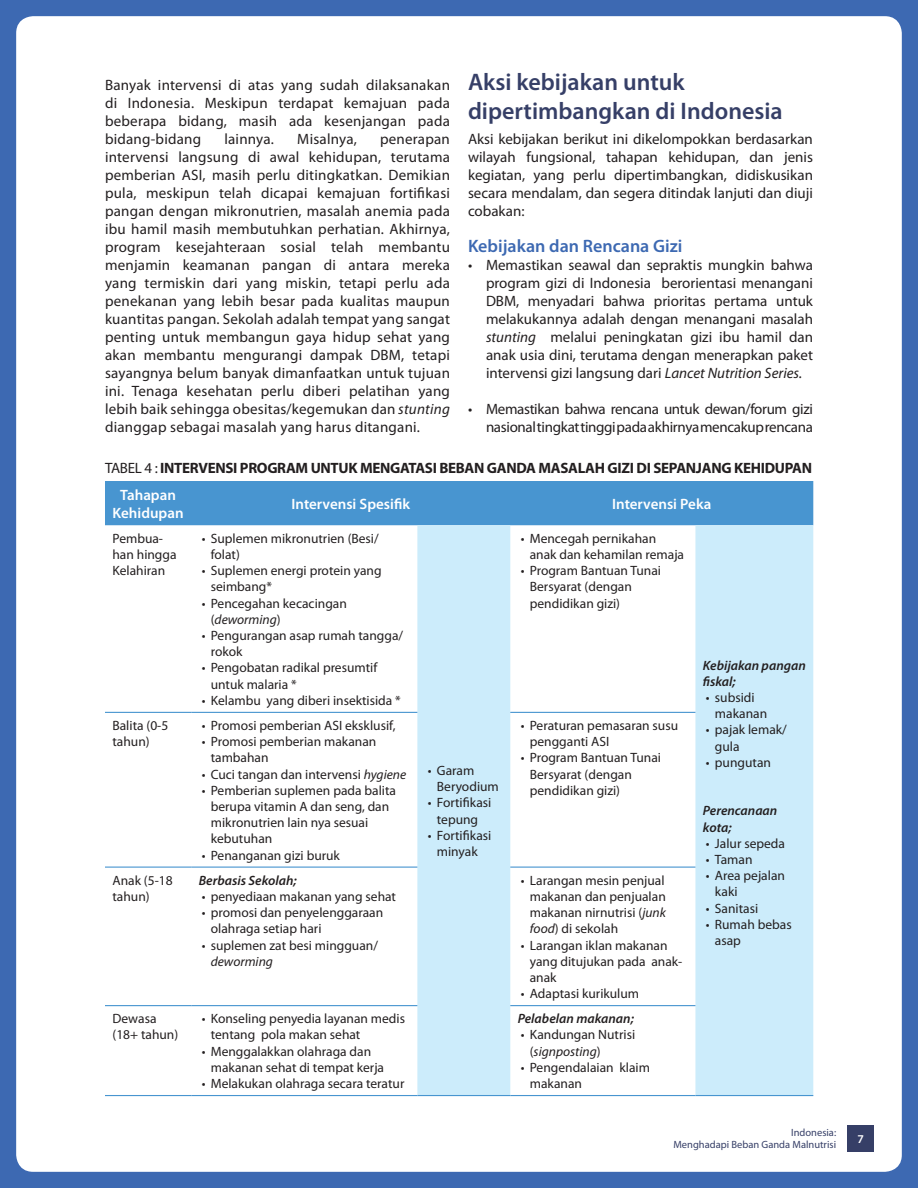
<style>
.page{position:relative;width:918px;height:1188px;background:#3d69b2}
.page>*{position:absolute;margin:0;border:0;box-sizing:border-box;transform-origin:0 0}
.t1{font:600 24px/28.8px "Myriad Pro";color:#363f67}
.t2{font:600 18px "Myriad Pro";color:#3d69b2}
.t3{font:15px/18px "Myriad Pro";color:#231f20;text-align:justify}
.t4{font:15px/18px "Myriad Pro";letter-spacing:-.02em;color:#231f20;text-align:right}
.t5{font:700 15px "Myriad Pro";letter-spacing:-.02em;color:#231f20}
.t6{font:600 15px/18px "Myriad Pro";color:#fff;text-align:center}
.t7{font:13.5px/16.2px "Myriad Pro";color:#231f20}
.t8{font:italic 600 13.5px/16.2px "Myriad Pro";color:#231f20}
.t9{font:italic 13.5px "Myriad Pro";color:#231f20}
.t10{font:600 12px "Myriad Pro";color:#fff}
.t11{font:10.5px/12.6px "Myriad Pro";color:#363f67;text-align:right}
.s1{font-style:italic}
.s2{font-weight:400}
</style>
<div class="page">
<div style="left:16px;top:16px;width:886px;height:1156px;background:#fff;border-radius:17px"></div>
<div style="left:848px;top:1126px;width:26px;height:26px;background:#363f67"></div>
<div style="left:105px;top:481px;width:708px;height:44px;background:#4895d0"></div>
<svg style="left:417px;top:525px;width:396px;height:570px;fill:#ccecfb"></svg>
<hr style="left:105px;top:712px;width:86px;height:1px;background:#4895d0">
<hr style="left:191px;top:712px;width:226px;height:1px;background:#4895d0">
<hr style="left:510px;top:712px;width:185px;height:1px;background:#4895d0">
<hr style="left:105px;top:867px;width:86px;height:1px;background:#4895d0">
<hr style="left:191px;top:867px;width:226px;height:1px;background:#4895d0">
<hr style="left:510px;top:867px;width:185px;height:1px;background:#4895d0">
<hr style="left:105px;top:1005px;width:86px;height:1px;background:#4895d0">
<hr style="left:191px;top:1005px;width:226px;height:1px;background:#4895d0">
<hr style="left:510px;top:1005px;width:185px;height:1px;background:#4895d0">
<hr style="left:105px;top:1095px;width:86px;height:1px;background:#4895d0">
<hr style="left:191px;top:1095px;width:226px;height:1px;background:#4895d0">
<hr style="left:510px;top:1095px;width:185px;height:1px;background:#4895d0">
<hr style="left:417px;top:1095px;width:93px;height:1px;background:#4895d0">
<hr style="left:695px;top:1095px;width:118px;height:1px;background:#4895d0">
<p class="t3" style="left:105px;top:76px;width:347px">Banyak intervensi di atas yang sudah dilaksanakan di Indonesia. Meskipun terdapat kemajuan pada beberapa bidang, masih ada kesenjangan pada bidang-bidang</p>
<p class="t3" style="left:224px;top:130px;width:51px">lainnya.</p>
<p class="t3" style="left:297px;top:130px;width:61px">Misalnya,</p>
<p class="t3" style="left:105px;top:130px;width:347px;text-indent:275px">penerapan intervensi langsung di awal kehidupan, terutama pemberian ASI, masih perlu ditingkatkan. Demikian pula, meskipun telah dicapai kemajuan fortifikasi pangan dengan mikronutrien, masalah anemia pada ibu hamil masih membutuhkan perhatian. Akhirnya, program kesejahteraan sosial telah membantu menjamin keamanan pangan di antara mereka yang termiskin dari yang miskin, tetapi perlu ada penekanan yang lebih besar pada kualitas maupun kuantitas pangan. Sekolah adalah tempat yang sangat penting untuk membangun gaya hidup sehat yang akan membantu mengurangi dampak DBM, tetapi sayangnya belum banyak dimanfaatkan untuk tujuan ini. Tenaga kesehatan perlu diberi pelatihan yang lebih baik sehingga obesitas/kegemukan dan <span class="s1">stunting </span>dianggap sebagai masalah yang harus ditangani.</p>
<h1 class="t1" style="left:468px;top:67px;width:316px">Aksi kebijakan untuk dipertimbangkan di Indonesia</h1>
<p class="t3" style="left:468px;top:130px;width:347px">Aksi kebijakan berikut ini dikelompokkan berdasarkan wilayah fungsional, tahapan kehidupan, dan jenis kegiatan, yang perlu dipertimbangkan, didiskusikan secara mendalam, dan segera ditindak lanjuti dan diuji cobakan:</p>
<p class="t2" style="left:468px;top:235px;width:216px">Kebijakan dan Rencana Gizi</p>
<p class="t3" style="left:486px;top:256px;width:329px;text-indent:-18px">• Memastikan seawal dan sepraktis mungkin bahwa program gizi di Indonesia berorientasi menangani DBM, menyadari bahwa prioritas pertama untuk melakukannya adalah dengan menangani masalah <span class="s1">stunting</span> melalui peningkatan gizi ibu hamil dan anak usia dini, terutama dengan menerapkan paket intervensi gizi langsung dari <span class="s1">Lancet Nutrition Series.</span></p>
<p class="t4" style="left:468px;top:400px;width:347px">• Memastikan bahwa rencana untuk dewan/forum gizi nasional tingkat tinggi pada akhirnya mencakup rencana</p>
<p class="t5" style="left:105px;top:458px;width:709px"><span class="s2">TABEL 4 :</span> INTERVENSI PROGRAM UNTUK MENGATASI BEBAN GANDA MASALAH GIZI DI SEPANJANG KEHIDUPAN</p>
<p class="t6" style="left:113px;top:485px;width:72px">Tahapan<br>Kehidupan</p>
<p class="t6" style="left:292px;top:494px;width:120px">Intervensi Spesifik</p>
<p class="t6" style="left:612px;top:494px;width:101px">Intervensi Peka</p>
<p class="t7" style="left:112px;top:530px;width:66px">Pembua&shy;han hingga<br>Kelahiran</p>
<p class="t7" style="left:211px;top:530px;width:170px;text-indent:-9px">• Suplemen mikronutrien (Besi/ folat)</p>
<p class="t7" style="left:530px;top:530px;width:156px;text-indent:-9px">• Mencegah pernikahan anak dan kehamilan remaja</p>
<p class="t7" style="left:530px;top:562px;width:133px;text-indent:-9px">• Program Bantuan Tunai<br>Bersyarat (dengan pendidikan gizi)</p>
<p class="t7" style="left:211px;top:562px;width:172px;text-indent:-9px">• Suplemen energi protein yang seimbang*</p>
<p class="t7" style="left:211px;top:595px;width:138px;text-indent:-9px">• Pencegahan kecacingan (<span class="s1">deworming</span>)</p>
<p class="t7" style="left:211px;top:627px;width:194px;text-indent:-9px">• Pengurangan asap rumah tangga/ rokok</p>
<p class="t7" style="left:211px;top:660px;width:168px;text-indent:-9px">• Pengobatan radikal presumtif untuk malaria *</p>
<p class="t7" style="left:202px;top:692px;width:201px">• Kelambu yang diberi insektisida *</p>
<p class="t8" style="left:703px;top:657px;width:104px">Kebijakan pangan fiskal;</p>
<p class="t7" style="left:715px;top:689px;width:54px;text-indent:-9px">• subsidi makanan</p>
<p class="t7" style="left:715px;top:722px;width:73px;text-indent:-9px">• pajak lemak/ gula</p>
<p class="t7" style="left:706px;top:754px;width:67px">• pungutan</p>
<p class="t8" style="left:703px;top:802px;width:76px">Perencanaan kota;</p>
<p class="t7" style="left:706px;top:835px;width:81px">• Jalur sepeda</p>
<p class="t7" style="left:706px;top:851px;width:48px">• Taman</p>
<p class="t7" style="left:715px;top:867px;width:72px;text-indent:-9px">• Area pejalan kaki</p>
<p class="t7" style="left:706px;top:900px;width:54px">• Sanitasi</p>
<p class="t7" style="left:715px;top:916px;width:78px;text-indent:-9px">• Rumah bebas asap</p>
<p class="t7" style="left:112px;top:717px;width:57px">Balita (0-5 tahun)</p>
<p class="t7" style="left:202px;top:717px;width:195px">• Promosi pemberian ASI eksklusif,</p>
<p class="t7" style="left:530px;top:717px;width:150px;text-indent:-9px">• Peraturan pemasaran susu pengganti ASI</p>
<p class="t7" style="left:530px;top:750px;width:133px;text-indent:-9px">• Program Bantuan Tunai<br>Bersyarat (dengan pendidikan gizi)</p>
<p class="t7" style="left:211px;top:733px;width:167px;text-indent:-9px">• Promosi pemberian makanan tambahan</p>
<p class="t7" style="left:202px;top:766px;width:206px">• Cuci tangan dan intervensi <span class="s1">hygiene</span></p>
<p class="t7" style="left:211px;top:782px;width:187px;text-indent:-9px">• Pemberian suplemen pada balita berupa vitamin A dan seng, dan mikronutrien lain nya sesuai kebutuhan</p>
<p class="t7" style="left:202px;top:847px;width:140px">• Penanganan gizi buruk</p>
<p class="t7" style="left:437px;top:762px;width:63px;text-indent:-9px">• Garam<br>Beryodium</p>
<p class="t7" style="left:428px;top:795px;width:65px;text-align:center">• Fortifikasi tepung</p>
<p class="t7" style="left:428px;top:827px;width:65px;text-align:center">• Fortifikasi minyak</p>
<p class="t7" style="left:112px;top:872px;width:62px">Anak (5-18 tahun)</p>
<p class="t8" style="left:199px;top:872px;width:100px">Berbasis Sekolah;</p>
<p class="t7" style="left:530px;top:872px;width:138px;text-align:justify;text-indent:-9px">• Larangan mesin penjual makanan dan penjualan makanan nirnutrisi (<span class="s1">junk food</span>) di sekolah</p>
<p class="t7" style="left:530px;top:937px;width:154px;text-indent:-9px">• Larangan iklan makanan yang ditujukan pada anak&shy;anak</p>
<p class="t7" style="left:521px;top:985px;width:120px">• Adaptasi kurikulum</p>
<p class="t7" style="left:202px;top:888px;width:196px">• penyediaan makanan yang sehat</p>
<p class="t7" style="left:211px;top:904px;width:174px;text-indent:-9px">• promosi dan penyelenggaraan olahraga setiap hari</p>
<p class="t7" style="left:202px;top:937px;width:178px">• suplemen zat besi mingguan/</p>
<p class="t9" style="left:211px;top:953px;width:64px">deworming</p>
<p class="t7" style="left:112px;top:1010px;width:67px">Dewasa (18+ tahun)</p>
<p class="t7" style="left:211px;top:1010px;width:196px;text-indent:-9px">• Konseling penyedia layanan medis tentang pola makan sehat</p>
<p class="t7" style="left:211px;top:1043px;width:175px;text-indent:-9px">• Menggalakkan olahraga dan makanan sehat di tempat kerja</p>
<p class="t7" style="left:202px;top:1075px;width:204px">• Melakukan olahraga secara teratur</p>
<p class="t8" style="left:518px;top:1010px;width:118px">Pelabelan makanan;</p>
<p class="t7" style="left:530px;top:1027px;width:107px;text-indent:-9px">• Kandungan Nutrisi (<span class="s1">signposting</span>)</p>
<p class="t7" style="left:530px;top:1059px;width:122px;text-indent:-9px">• Pengendalaian klaim makanan</p>
<p class="t11" style="left:673px;top:1126px;width:164px">Indonesia:<br>Menghadapi Beban Ganda Malnutrisi</p>
<p class="t10" style="left:857px;top:1131px;width:8px">7</p>
</div>
